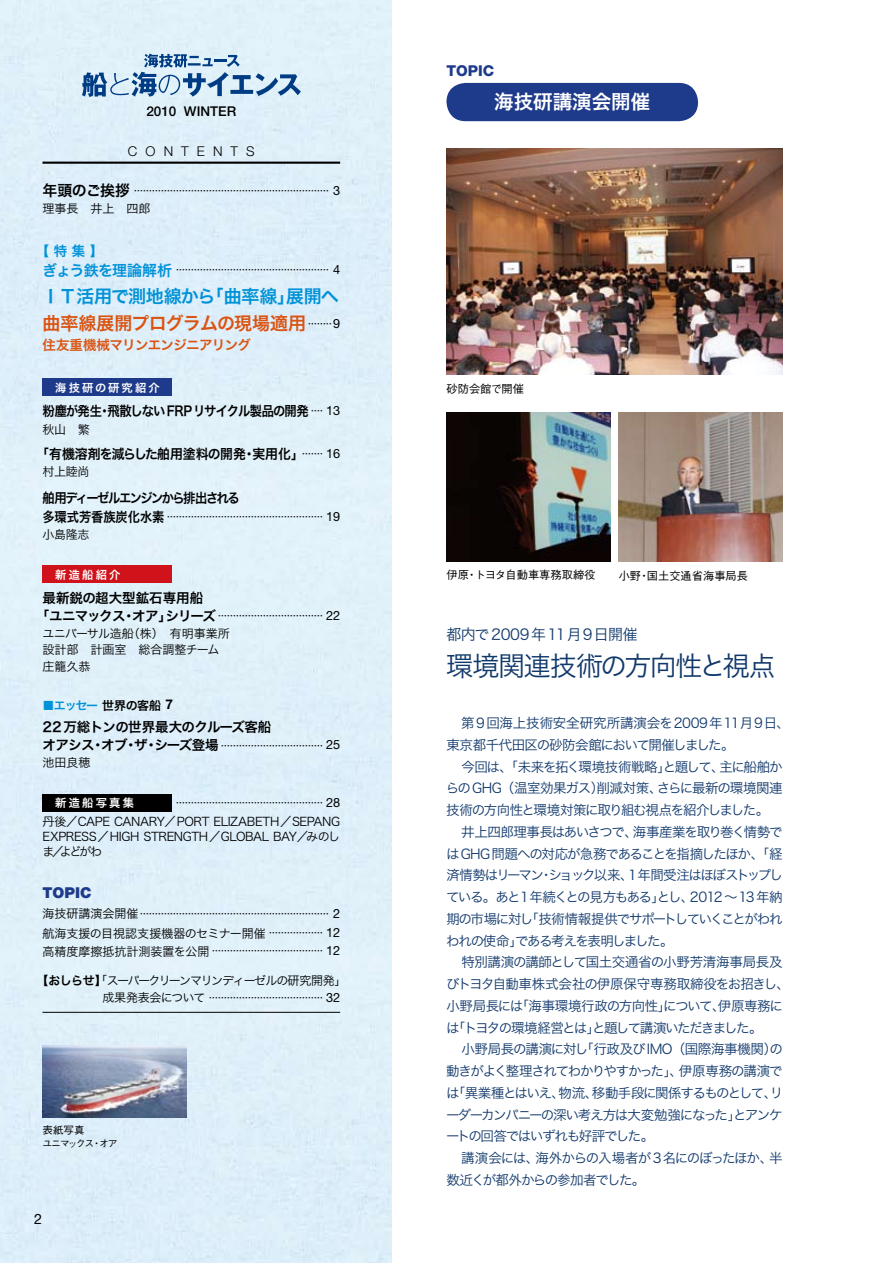
<style>
.page{position:relative;width:893px;height:1263px;background:#fff}
.page>*{position:absolute;margin:0;border:0;box-sizing:border-box;transform-origin:0 0}
.t1{font:27px "Hira Kaku Pro W3";letter-spacing:-.05em;color:#10386b}
.t2{font:19.5px "Hira Kaku Pro W6";color:#fff}
.t3{font:18px/27px "Hira Kaku Pro W6";letter-spacing:-.02em;color:#0092d8}
.t4{font:15px "Hira Kaku Pro W3";letter-spacing:-.02em;color:#10386b}
.t5{font:15px "Hira Kaku Pro W6";letter-spacing:-.05em;color:#0092d8}
.t6{font:15px "Hira Kaku Pro W6";letter-spacing:-.05em;color:#000}
.t7{font:900 15px "Helvetica Neue LT Std";color:#1e3b8b}
.t8{font:800 15px "Helvetica Neue LT Std";color:#1e3b8b}
.t9{font:14.25px "Helvetica Neue LT Std";color:#000}
.t10{font:13.5px "Hira Kaku Pro W3";letter-spacing:-.09em;color:#10386b}
.t11{font:13.5px/18px "Hira Kaku Pro W6";letter-spacing:-.05em;color:#000;text-align:center}
.t12{font:13.5px "Hira Kaku Pro W3";letter-spacing:-.04em;color:#10386b}
.t13{font:13.5px "Hira Kaku Pro W3";letter-spacing:-.12em;color:#10386b}
.t14{font:13.5px "Hira Kaku Pro W3";letter-spacing:-.11em;color:#10386b}
.t15{font:13.5px/19.2px "Hira Kaku Pro W6";letter-spacing:-.1em;color:#000;scale:.91 1}
.t16{font:13.5px "Hira Kaku Pro W3";letter-spacing:-.01em;color:#10386b}
.t17{font:13.5px "Hira Kaku Pro W3";letter-spacing:-.025em;color:#10386b}
.t18{font:13.5px "Hira Kaku Pro W3";letter-spacing:-.035em;color:#10386b}
.t19{font:13.5px "Hira Kaku Pro W3";letter-spacing:-.03em;color:#10386b}
.t20{font:13.5px "Hira Kaku Pro W6";letter-spacing:-.05em;color:#000;scale:.91 1}
.t21{font:13.5px "Hira Kaku Pro W6";letter-spacing:-.005em;color:#000;scale:.95 1}
.t22{font:13.5px "Hira Kaku Pro N W6";letter-spacing:-.05em;color:#db5310}
.t23{font:500 13.5px "Helvetica Neue LT Std";color:#000}
.t24{font:300 13.5px "Helvetica Neue LT Std";letter-spacing:.6em;color:#000}
.t25{font:13.5px "Hira Kaku Pro W6";color:#0092d8}
.t26{font:12px/15px "Hira Kaku Pro W3";letter-spacing:-.035em;color:#000;text-align:justify}
.t27{font:12px/16.5px "Hira Kaku Pro W3";color:#000}
.t28{font:12px "Hira Kaku Pro W3";letter-spacing:-.12em;color:#000}
.t29{font:12px "Hira Kaku Pro W6";letter-spacing:-.05em;color:#0092d8}
.t30{font:12px "Hira Kaku Pro N W3";color:#000}
.t31{font:500 11.25px "Gothic BBB Pro";color:#000}
.t32{font:11.25px "Hira Kaku Pro W6";letter-spacing:.2em;color:#fff}
.t33{font:500 10.5px "Gothic BBB Pro";color:#000}
.t34{font:500 9.75px "Gothic BBB Pro";letter-spacing:-.1em;color:#000}
.t35{font:6px "Hira Kaku Pro W6";color:#000}
.s1{font-family:"Helvetica Neue LT Std";font-size:12.75px}
.s2{font-family:"Hira Kaku Pro N W6";color:#db5310}
.s3{color:#000}
.s4{font-family:"Helvetica Neue LT Std";font-weight:700;font-size:13.5px;color:#000}
.s5{font-family:"Hira Kaku Pro W3";font-size:12px}
.s6{font-family:"Hira Kaku Pro W6"}
</style>
<div class="page">
<div style="left:0;top:0;width:391px;height:1263px;background:#dff0f9"></div>
<div style="left:446px;top:83px;width:252px;height:38px;background:#1e3b8b;border-radius:19px"></div>
<img style="left:446px;top:149px;width:336px;height:225px">
<img style="left:446px;top:412px;width:164px;height:149px">
<img style="left:619px;top:412px;width:163px;height:149px">
<div style="left:43px;top:379px;width:129px;height:17px;background:#1e3b8b"></div>
<div style="left:43px;top:566px;width:129px;height:17px;background:#d0121b"></div>
<div style="left:43px;top:794px;width:129px;height:17px;background:#000"></div>
<hr style="left:43px;top:162px;width:297px;height:2px;background:#000">
<hr style="left:43px;top:1012px;width:297px;height:1px;background:#000">
<svg style="left:82px;top:54px;width:219px;height:43px;background:#a7c2db"></svg>
<img style="left:43px;top:1045px;width:144px;height:73px">
<p class="t23" style="left:146px;top:103px;width:91px">2010 WINTER</p>
<p class="t24" style="left:128px;top:143px;width:128px">CONTENTS</p>
<p class="t6" style="left:43px;top:177px;width:89px">年頭のご挨拶</p>
<p class="t35" style="left:130px;top:185px;width:211px">・・・・・・・・・・・・・・・・・・・・・・・・・・・・・・・・・・・・・・・・・・・・・・・・・・・・・・・・・・・・・・・・・・ <span class="s1">3</span></p>
<p class="t30" style="left:43px;top:198px;width:109px">理事長　井上　四郎</p>
<p class="t25" style="left:36px;top:239px;width:69px">【特集】</p>
<p class="t5" style="left:43px;top:256px;width:131px">ぎょう鉄を理論解析</p>
<p class="t35" style="left:172px;top:264px;width:169px">・・・・・・・・・・・・・・・・・・・・・・・・・・・・・・・・・・・・・・・・・・・・・・・・・・・・ <span class="s1">4</span></p>
<p class="t3" style="left:42px;top:282px;width:298px">ＩＴ活用で測地線から「曲率線」展開へ<span class="s2">曲率線展開プログラムの現場適用</span></p>
<p class="t35" style="left:306px;top:318px;width:35px">・・・・・・・・・ <span class="s1">9</span></p>
<p class="t22" style="left:43px;top:332px;width:210px">住友重機械マリンエンジニアリング</p>
<p class="t32" style="left:55px;top:377px;width:106px">海技研の研究紹介</p>
<p class="t20" style="left:42px;top:399px;width:294px">粉塵が発生・飛散しない FRPリサイクル製品の開発</p>
<p class="t35" style="left:309px;top:405px;width:33px">・・・・・ <span class="s1">13</span></p>
<p class="t26" style="left:42px;top:421px;width:49px">秋山　繁</p>
<p class="t21" style="left:36px;top:442px;width:283px">「有機溶剤を減らした舶用塗料の開発・実用化」</p>
<p class="t35" style="left:298px;top:449px;width:44px">・・・・・・・・ <span class="s1">16</span></p>
<p class="t26" style="left:42px;top:463px;width:49px">村上睦尚</p>
<p class="t15" style="left:42px;top:487px;width:218px">舶用ディーゼルエンジンから排出される多環式芳香族炭化水素</p>
<p class="t35" style="left:164px;top:511px;width:177px">・・・・・・・・・・・・・・・・・・・・・・・・・・・・・・・・・・・・・・・・・・・・・・・・・・・・・ <span class="s1">19</span></p>
<p class="t26" style="left:42px;top:526px;width:49px">小島隆志</p>
<p class="t32" style="left:55px;top:564px;width:67px">新造船紹介</p>
<p class="t11" style="left:36px;top:588px;width:182px">最新鋭の超大型鉱石専用船<br>「ユニマックス・オア」シリーズ</p>
<p class="t35" style="left:216px;top:610px;width:126px">・・・・・・・・・・・・・・・・・・・・・・・・・・・・・・・・・・・・ <span class="s1">22</span></p>
<p class="t27" style="left:43px;top:624px;width:189px">ユニバーサル造船（株）　有明事業所設計部　計画室　総合調整チーム庄籠久恭</p>
<p class="t29" style="left:43px;top:694px;width:132px">■エッセー<span class="s3">世界の客船</span> <span class="s4">7</span></p>
<p class="t11" style="left:43px;top:718px;width:230px;text-align:left">22 万総トンの世界最大のクルーズ客船オアシス・オブ・ザ・シーズ登場</p>
<p class="t35" style="left:219px;top:740px;width:123px">・・・・・・・・・・・・・・・・・・・・・・・・・・・・・・・・・・・ <span class="s1">25</span></p>
<p class="t26" style="left:43px;top:754px;width:49px">池田良穂</p>
<p class="t32" style="left:55px;top:793px;width:80px">新造船写真集</p>
<p class="t35" style="left:172px;top:797px;width:169px">・・・・・・・・・・・・・・・・・・・・・・・・・・・・・・・・・・・・・・・・・・・・・・・・・・ <span class="s1">28</span></p>
<p class="t26" style="left:43px;top:813px;width:299px">丹後／CAPE CANARY／PORT ELIZABETH／SEPANG EXPRESS／HIGH STRENGTH／GLOBAL BAY／みのしま／よどがわ</p>
<p class="t7" style="left:43px;top:884px;width:50px">TOPIC</p>
<p class="t35" style="left:43px;top:908px;width:299px"><span class="s5">海技研講演会開催</span>・・・・・・・・・・・・・・・・・・・・・・・・・・・・・・・・・・・・・・・・・・・・・・・・・・・・・・・・・・・・・・・ <span class="s1">2</span></p>
<p class="t27" style="left:43px;top:924px;width:299px">航海支援の目視認支援機器のセミナー開催<sup>・・・・・・・・・・・・・・・・・・・</sup> <span class="s1">12</span></p>
<p class="t35" style="left:43px;top:945px;width:299px"><span class="s5">高精度摩擦抵抗計測装置を公開</span>・・・・・・・・・・・・・・・・・・・・・・・・・・・・・・・・・・・・・・ <span class="s1">12</span></p>
<p class="t28" style="left:37px;top:970px;width:312px"><span class="s6">【おしらせ】</span>「スーパークリーンマリンディーゼルの研究開発」</p>
<p class="t35" style="left:102px;top:992px;width:239px"><span class="s5">成果発表会について</span>・・・・・・・・・・・・・・・・・・・・・・・・・・・・・・・・・・・・・・・ <span class="s1">32</span></p>
<p class="t33" style="left:43px;top:1122px;width:43px">表紙写真</p>
<p class="t34" style="left:43px;top:1135px;width:77px">ユニマックス・オア</p>
<p class="t9" style="left:34px;top:1210px;width:9px">2</p>
<p class="t8" style="left:446px;top:62px;width:49px">TOPIC</p>
<p class="t2" style="left:494px;top:84px;width:157px">海技研講演会開催</p>
<p class="t31" style="left:446px;top:379px;width:79px">砂防会館で開催</p>
<p class="t31" style="left:446px;top:566px;width:151px">伊原・トヨタ自動車専務取締役</p>
<p class="t31" style="left:619px;top:566px;width:131px">小野・国土交通省海事局長</p>
<p class="t4" style="left:446px;top:621px;width:193px">都内で2009年11月9日開催</p>
<p class="t1" style="left:446px;top:642px;width:331px">環境関連技術の方向性と視点</p>
<p class="t16" style="left:461px;top:711px;width:330px">第９回海上技術安全研究所講演会を2009年11月9日、</p>
<p class="t10" style="left:446px;top:733px;width:290px">東京都千代田区の砂防会館において開催しました。</p>
<p class="t10" style="left:461px;top:754px;width:323px">今回は、「未来を拓く環境技術戦略」と題して、主に船舶か</p>
<p class="t12" style="left:446px;top:776px;width:338px">らのGHG（温室効果ガス）削減対策、さらに最新の環境関連</p>
<p class="t10" style="left:446px;top:798px;width:324px">技術の方向性と環境対策に取り組む視点を紹介しました。</p>
<p class="t10" style="left:461px;top:820px;width:323px">井上四郎理事長はあいさつで、海事産業を取り巻く情勢で</p>
<p class="t10" style="left:446px;top:841px;width:338px">は GHG 問題への対応が急務であることを指摘したほか、「経</p>
<p class="t13" style="left:446px;top:863px;width:338px">済情勢はリーマン・ショック以来、１年間受注はほぼストップし</p>
<p class="t14" style="left:446px;top:885px;width:338px">ている。あと１年続くとの見方もある」とし、2012 ～ 13 年納</p>
<p class="t10" style="left:446px;top:907px;width:338px">期の市場に対し「技術情報提供でサポートしていくことがわれ</p>
<p class="t10" style="left:446px;top:928px;width:229px">われの使命」である考えを表明しました。</p>
<p class="t19" style="left:461px;top:950px;width:323px">特別講演の講師として国土交通省の小野芳清海事局長及</p>
<p class="t17" style="left:446px;top:972px;width:345px">びトヨタ自動車株式会社の伊原保守専務取締役をお招きし、</p>
<p class="t12" style="left:446px;top:994px;width:338px">小野局長には「海事環境行政の方向性」について、伊原専務に</p>
<p class="t13" style="left:446px;top:1015px;width:318px">は「トヨタの環境経営とは」と題して講演いただきました。</p>
<p class="t18" style="left:461px;top:1037px;width:323px">小野局長の講演に対し「行政及びIMO（国際海事機関）の</p>
<p class="t10" style="left:446px;top:1059px;width:338px">動きがよく整理されてわかりやすかった」、伊原専務の講演で</p>
<p class="t10" style="left:446px;top:1081px;width:339px">は「異業種とはいえ、物流、移動手段に関係するものとして、リ</p>
<p class="t10" style="left:446px;top:1102px;width:338px">ーダーカンパニーの深い考え方は大変勉強になった」とアンケ</p>
<p class="t10" style="left:446px;top:1124px;width:210px">ートの回答ではいずれも好評でした。</p>
<p class="t10" style="left:461px;top:1146px;width:323px">講演会には、海外からの入場者が 3 名にのぼったほか、半</p>
<p class="t10" style="left:446px;top:1168px;width:201px">数近くが都外からの参加者でした。</p>
</div>
